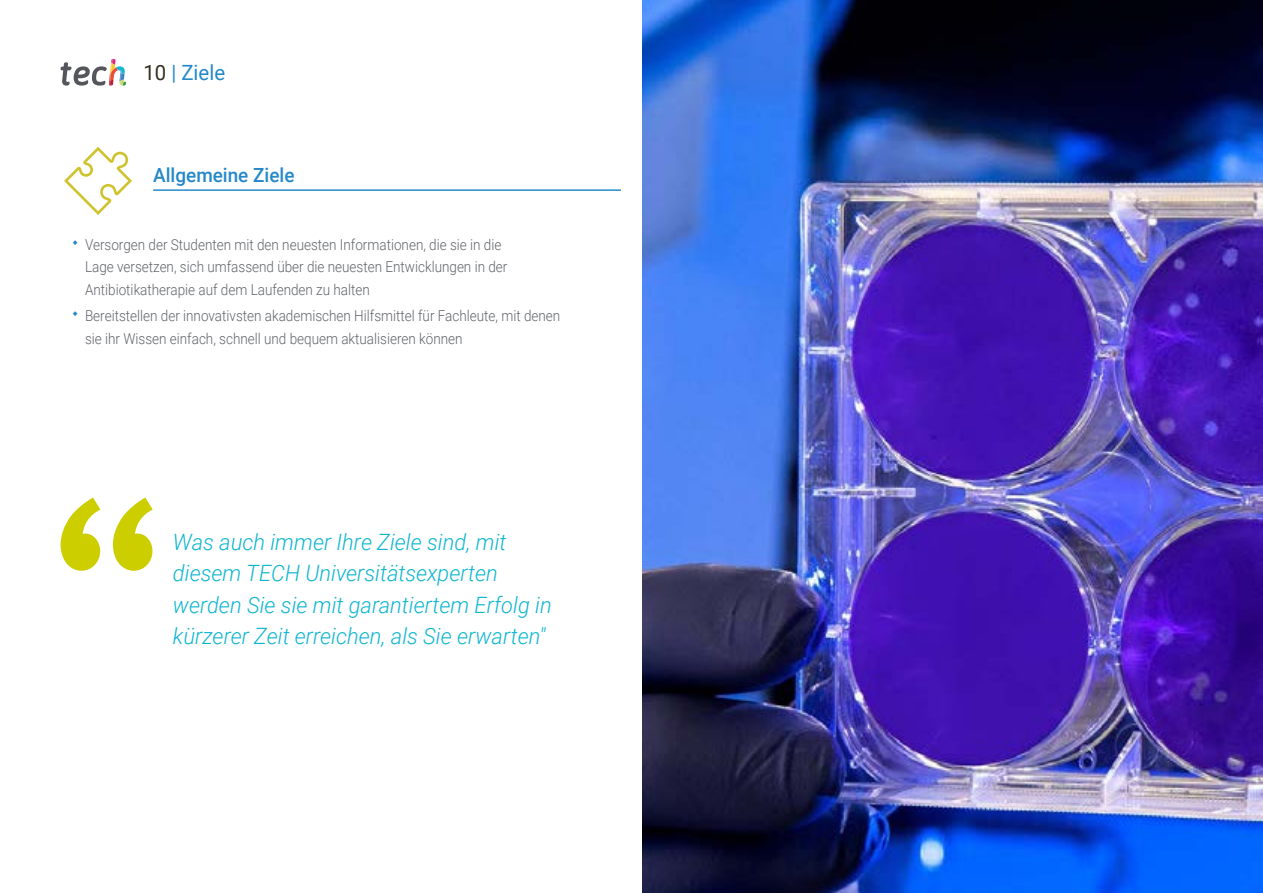
<style>
.page{position:relative;width:1263px;height:893px;background:#fff}
.page>*{position:absolute;margin:0;border:0;box-sizing:border-box;transform-origin:0 0}
.t1{font:italic 300 22.5px/31.5px "Roboto";color:#0fb6cf}
.t2{font:21px "Roboto";color:#2488c9}
.t3{font:500 19.5px "Roboto";color:#2488c9}
.t4{font:300 15px/22.5px "Roboto";color:#61646a;scale:.9 1}
.s1{color:#312e20}
</style>
<div class="page">
<hr style="left:153px;top:190px;width:468px;height:1px;background:#2488c9">
<svg style="left:64px;top:147px;width:68px;height:68px"></svg>
<svg style="left:61px;top:59px;width:65px;height:27px"></svg>
<svg style="left:61px;top:497px;width:92px;height:74px"></svg>
<img style="left:642px;top:0;width:621px;height:893px">
<h2 class="t2" style="left:144px;top:57px;width:83px"><span class="s1">10</span> | Ziele</h2>
<h3 class="t3" style="left:153px;top:161px;width:143px">Allgemeine Ziele</h3>
<p class="t4" style="left:85px;top:232px;width:471px">Versorgen der Studenten mit den neuesten Informationen, die sie in die<br>Lage versetzen, sich umfassend über die neuesten Entwicklungen in der<br>Antibiotikatherapie auf dem Laufenden zu halten</p>
<p class="t4" style="left:85px;top:304px;width:530px">Bereitstellen der innovativsten akademischen Hilfsmittel für Fachleute, mit denen sie ihr Wissen einfach, schnell und bequem aktualisieren können</p>
<h1 class="t1" style="left:173px;top:525px;width:380px">Was auch immer Ihre Ziele sind, mit diesem TECH Universitätsexperten werden Sie sie mit garantiertem Erfolg in kürzerer Zeit erreichen, als Sie erwarten"</h1>
</div>
